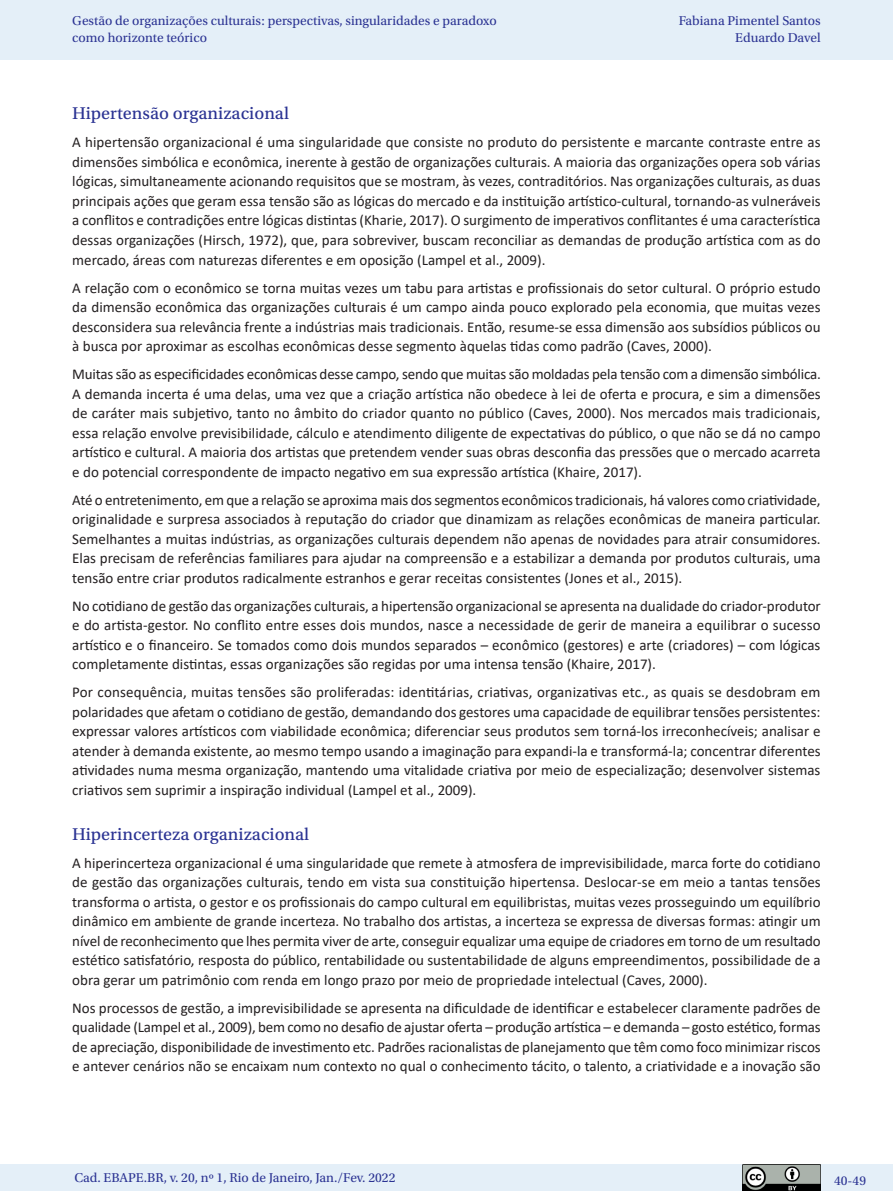
<style>
.page{position:relative;width:893px;height:1191px;background:#fff}
.page>*{position:absolute;margin:0;border:0;box-sizing:border-box;transform-origin:0 0}
._07_2_sub2{font:18px "Utopia Std Capt";color:#2b3393}
._06_0_texto{font:15px/19.5px "Calibri";color:#231f20;text-align:justify}
.t1{font:13.5px/16.5px "Utopia Std";color:#2b3393}
</style>
<div class="page">
<div style="left:0;top:0;width:893px;height:60px;background:#e4eff8"></div>
<div style="left:0;top:1164px;width:893px;height:27px;background:#e4eff8"></div>
<img style="left:743px;top:1164px;width:78px;height:27px">
<p class="t1" style="left:72px;top:13px;width:426px">Gestão de organizações culturais: perspectivas, singularidades e paradoxo como horizonte teórico</p>
<p class="t1" style="left:679px;top:13px;width:143px;text-align:right">Fabiana Pimentel Santos<br>Eduardo Davel</p>
<p class="_07_2_sub2" style="left:72px;top:104px;width:218px">Hipertensão organizacional</p>
<p class="_06_0_texto" style="left:72px;top:132px;width:750px">A hipertensão organizacional é uma singularidade que consiste no produto do persistente e marcante contraste entre as dimensões simbólica e econômica, inerente à gestão de organizações culturais. A maioria das organizações opera sob várias lógicas, simultaneamente acionando requisitos que se mostram, às vezes, contraditórios. Nas organizações culturais, as duas principais ações que geram essa tensão são as lógicas do mercado e da instituição artístico-cultural, tornando-as vulneráveis a conflitos e contradições entre lógicas distintas (Kharie, 2017). O surgimento de imperativos conflitantes é uma característica dessas organizações (Hirsch, 1972), que, para sobreviver, buscam reconciliar as demandas de produção artística com as do mercado, áreas com naturezas diferentes e em oposição (Lampel et al., 2009).</p>
<p class="_06_0_texto" style="left:72px;top:277px;width:750px">A relação com o econômico se torna muitas vezes um tabu para artistas e profissionais do setor cultural. O próprio estudo da dimensão econômica das organizações culturais é um campo ainda pouco explorado pela economia, que muitas vezes desconsidera sua relevância frente a indústrias mais tradicionais. Então, resume-se essa dimensão aos subsídios públicos ou à busca por aproximar as escolhas econômicas desse segmento àquelas tidas como padrão (Caves, 2000).</p>
<p class="_06_0_texto" style="left:72px;top:364px;width:750px">Muitas são as especificidades econômicas desse campo, sendo que muitas são moldadas pela tensão com a dimensão simbólica.<br>A demanda incerta é uma delas, uma vez que a criação artística não obedece à lei de oferta e procura, e sim a dimensões de caráter mais subjetivo, tanto no âmbito do criador quanto no público (Caves, 2000). Nos mercados mais tradicionais, essa relação envolve previsibilidade, cálculo e atendimento diligente de expectativas do público, o que não se dá no campo artístico e cultural. A maioria dos artistas que pretendem vender suas obras desconfia das pressões que o mercado acarreta e do potencial correspondente de impacto negativo em sua expressão artística (Khaire, 2017).</p>
<p class="_06_0_texto" style="left:72px;top:489px;width:750px">Até o entretenimento, em que a relação se aproxima mais dos segmentos econômicos tradicionais, há valores como criatividade, originalidade e surpresa associados à reputação do criador que dinamizam as relações econômicas de maneira particular.<br>Semelhantes a muitas indústrias, as organizações culturais dependem não apenas de novidades para atrair consumidores.<br>Elas precisam de referências familiares para ajudar na compreensão e a estabilizar a demanda por produtos culturais, uma tensão entre criar produtos radicalmente estranhos e gerar receitas consistentes (Jones et al., 2015).</p>
<p class="_06_0_texto" style="left:72px;top:595px;width:750px">No cotidiano de gestão das organizações culturais, a hipertensão organizacional se apresenta na dualidade do criador-produtor e do artista-gestor. No conflito entre esses dois mundos, nasce a necessidade de gerir de maneira a equilibrar o sucesso artístico e o financeiro. Se tomados como dois mundos separados – econômico (gestores) e arte (criadores) – com lógicas completamente distintas, essas organizações são regidas por uma intensa tensão (Khaire, 2017).</p>
<p class="_06_0_texto" style="left:72px;top:682px;width:750px">Por consequência, muitas tensões são proliferadas: identitárias, criativas, organizativas etc., as quais se desdobram em polaridades que afetam o cotidiano de gestão, demandando dos gestores uma capacidade de equilibrar tensões persistentes: expressar valores artísticos com viabilidade econômica; diferenciar seus produtos sem torná-los irreconhecíveis; analisar e atender à demanda existente, ao mesmo tempo usando a imaginação para expandi-la e transformá-la; concentrar diferentes atividades numa mesma organização, mantendo uma vitalidade criativa por meio de especialização; desenvolver sistemas criativos sem suprimir a inspiração individual (Lampel et al., 2009).</p>
<p class="_07_2_sub2" style="left:72px;top:824px;width:239px">Hiperincerteza organizacional</p>
<p class="_06_0_texto" style="left:72px;top:852px;width:750px">A hiperincerteza organizacional é uma singularidade que remete à atmosfera de imprevisibilidade, marca forte do cotidiano de gestão das organizações culturais, tendo em vista sua constituição hipertensa. Deslocar-se em meio a tantas tensões transforma o artista, o gestor e os profissionais do campo cultural em equilibristas, muitas vezes prosseguindo um equilíbrio dinâmico em ambiente de grande incerteza. No trabalho dos artistas, a incerteza se expressa de diversas formas: atingir um nível de reconhecimento que lhes permita viver de arte, conseguir equalizar uma equipe de criadores em torno de um resultado estético satisfatório, resposta do público, rentabilidade ou sustentabilidade de alguns empreendimentos, possibilidade de a obra gerar um patrimônio com renda em longo prazo por meio de propriedade intelectual (Caves, 2000).</p>
<p class="_06_0_texto" style="left:72px;top:997px;width:750px">Nos processos de gestão, a imprevisibilidade se apresenta na dificuldade de identificar e estabelecer claramente padrões de qualidade (Lampel et al., 2009), bem como no desafio de ajustar oferta – produção artística – e demanda – gosto estético, formas de apreciação, disponibilidade de investimento etc. Padrões racionalistas de planejamento que têm como foco minimizar riscos e antever cenários não se encaixam num contexto no qual o conhecimento tácito, o talento, a criatividade e a inovação são</p>
<p class="t1" style="left:74px;top:1169px;width:323px">Cad. EBAPE.BR, v. 20, nº 1, Rio de Janeiro, Jan./Fev. 2022</p>
<p class="t1" style="left:834px;top:1172px;width:33px">40-49</p>
</div>
